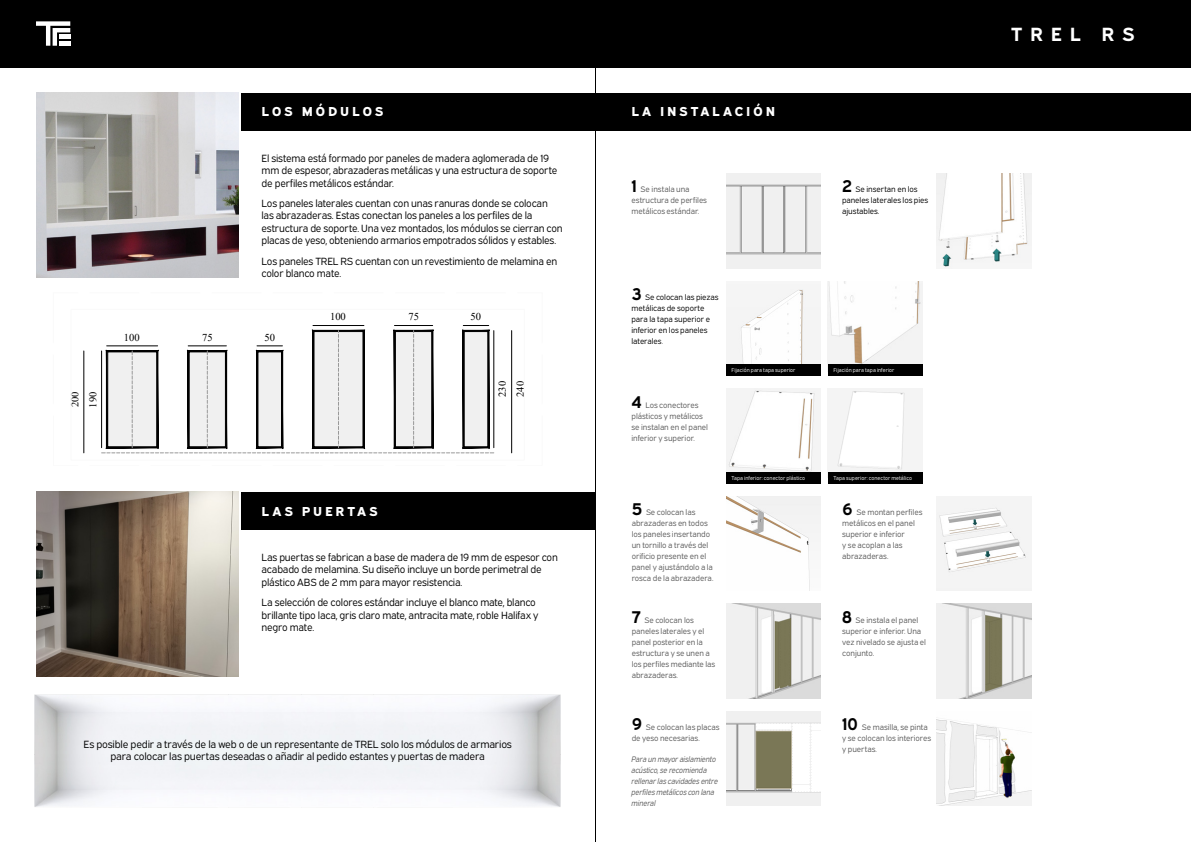
<style>
.page{position:relative;width:1191px;height:842px;background:#fff}
.page>*{position:absolute;margin:0;border:0;box-sizing:border-box;transform-origin:0 0}
.t1{font:700 19.2px "Expressway Rg";letter-spacing:.41em;color:#fff}
.t2{font:13px "Expressway Xb";letter-spacing:.21em;color:#fff}
.t3{font:10.5px "Times New Roman";color:#000}
.t4{font:10.4px/12.4px "Expressway Bk";letter-spacing:-.02em;color:#000}
.t5{font:8px/11px "Expressway Bk";letter-spacing:-.01em;color:#5a5a5a}
.t6{font:8px/11px "Expressway Bk";letter-spacing:-.01em;color:#000}
.t7{font:italic 8px/11px "Expressway Bk";letter-spacing:-.015em;color:#5a5a5a}
.t8{font:5.5px "Expressway Bk";color:#fff}
.s1{font-family:"Expressway Rg";font-weight:700;font-size:17px;color:#000}
.s2{font-family:"Expressway Rg";font-weight:700;font-size:17px}
.s3{color:#5a5a5a}
</style>
<div class="page">
<img style="left:34px;top:694px;width:527px;height:113px">
<div style="left:241px;top:93px;width:354px;height:37px;background:#000"></div>
<div style="left:241px;top:492px;width:354px;height:37px;background:#000"></div>
<hr style="left:101px;top:351px;width:1px;height:97px;background:#000">
<hr style="left:84px;top:351px;width:1px;height:102px;background:#000">
<svg style="left:102px;top:325px;width:392px;height:129px"></svg>
<hr style="left:493px;top:331px;width:1px;height:117px;background:#000">
<hr style="left:511px;top:331px;width:1px;height:122px;background:#000">
<hr style="left:542px;top:293px;width:1px;height:50px;background:#fafafa">
<hr style="left:542px;top:355px;width:1px;height:49px;background:#fafafa">
<hr style="left:456px;top:466px;width:49px;height:1px;background:#fafafa">
<hr style="left:395px;top:466px;width:49px;height:1px;background:#fafafa">
<hr style="left:334px;top:466px;width:49px;height:1px;background:#fafafa">
<hr style="left:273px;top:466px;width:49px;height:1px;background:#fafafa">
<hr style="left:212px;top:466px;width:49px;height:1px;background:#fafafa">
<hr style="left:151px;top:466px;width:49px;height:1px;background:#fafafa">
<hr style="left:90px;top:466px;width:49px;height:1px;background:#fafafa">
<hr style="left:53px;top:355px;width:1px;height:49px;background:#fafafa">
<hr style="left:90px;top:293px;width:49px;height:1px;background:#fafafa">
<hr style="left:151px;top:293px;width:49px;height:1px;background:#fafafa">
<hr style="left:212px;top:293px;width:49px;height:1px;background:#fafafa">
<hr style="left:273px;top:293px;width:49px;height:1px;background:#fafafa">
<hr style="left:334px;top:293px;width:49px;height:1px;background:#fafafa">
<hr style="left:395px;top:293px;width:49px;height:1px;background:#fafafa">
<hr style="left:456px;top:293px;width:49px;height:1px;background:#fafafa">
<img style="left:936px;top:173px;width:95px;height:95px">
<img style="left:726px;top:173px;width:94px;height:95px">
<img style="left:36px;top:93px;width:202px;height:184px">
<div style="left:0;top:0;width:604px;height:67px;background:#000"></div>
<div style="left:601px;top:0;width:590px;height:67px;background:#000"></div>
<svg style="left:36px;top:21px;width:34px;height:25px"></svg>
<hr style="left:59px;top:35px;width:11px;height:4px;background:#fff">
<div style="left:59px;top:41px;width:11px;height:5px;background:#fff"></div>
<img style="left:36px;top:492px;width:202px;height:184px">
<div style="left:595px;top:93px;width:596px;height:37px;background:#000"></div>
<img style="left:726px;top:496px;width:95px;height:95px">
<img style="left:937px;top:496px;width:94px;height:95px">
<img style="left:726px;top:604px;width:95px;height:94px">
<img style="left:937px;top:604px;width:94px;height:94px">
<img style="left:726px;top:711px;width:95px;height:95px">
<img style="left:937px;top:719px;width:94px;height:87px">
<img style="left:726px;top:389px;width:94px;height:83px">
<img style="left:828px;top:389px;width:94px;height:83px">
<div style="left:726px;top:472px;width:95px;height:11px;background:#000"></div>
<div style="left:828px;top:472px;width:94px;height:11px;background:#000"></div>
<img style="left:726px;top:289px;width:94px;height:75px">
<img style="left:828px;top:281px;width:94px;height:83px">
<div style="left:726px;top:364px;width:95px;height:12px;background:#000"></div>
<div style="left:828px;top:364px;width:94px;height:12px;background:#000"></div>
<hr style="left:595px;top:0;width:1px;height:842px;background:#000">
<p class="t2" style="left:261px;top:101px;width:123px">LOS MÓDULOS</p>
<p class="t2" style="left:631px;top:101px;width:145px">LA INSTALACIÓN</p>
<p class="t3" style="left:68px;top:407px;width:17px;rotate:-90deg">200</p>
<p class="t3" style="left:85px;top:408px;width:17px;rotate:-90deg">190</p>
<p class="t3" style="left:124px;top:330px;width:17px">100</p>
<p class="t3" style="left:202px;top:330px;width:12px">75</p>
<p class="t4" style="left:261px;top:151px;width:297px">El sistema está formado por paneles de madera aglomerada de 19 mm de espesor, abrazaderas metálicas y una estructura de soporte de perfiles metálicos estándar.</p>
<p class="t4" style="left:261px;top:196px;width:303px">Los paneles laterales cuentan con unas ranuras donde se colocan las abrazaderas. Estas conectan los paneles a los perfiles de la estructura de soporte. Una vez montados, los módulos se cierran con placas de yeso, obteniendo armarios empotrados sólidos y estables.</p>
<p class="t4" style="left:261px;top:254px;width:297px">Los paneles TREL RS cuentan con un revestimiento de melamina en color blanco mate.</p>
<p class="t3" style="left:264px;top:330px;width:12px">50</p>
<p class="t3" style="left:330px;top:309px;width:17px">100</p>
<p class="t3" style="left:408px;top:309px;width:12px">75</p>
<p class="t3" style="left:470px;top:309px;width:12px">50</p>
<p class="t3" style="left:495px;top:397px;width:17px;rotate:-90deg">230</p>
<p class="t3" style="left:513px;top:397px;width:17px;rotate:-90deg">240</p>
<p class="t5" style="left:631px;top:183px;width:77px"><span class="s1">1</span> Se instala una estructura de perfiles metálicos estándar.</p>
<p class="t6" style="left:842px;top:183px;width:88px"><span class="s2">2</span> Se insertan en los paneles laterales los pies ajustables.</p>
<p class="t6" style="left:631px;top:291px;width:89px"><span class="s2">3</span> Se colocan las piezas metálicas de soporte para la tapa superior e inferior en los paneles laterales<span class="s3">.</span></p>
<p class="t5" style="left:631px;top:398px;width:78px"><span class="s1">4</span> Los conectores plásticos y metálicos se instalan en el panel inferior y superior.</p>
<p class="t8" style="left:731px;top:366px;width:65px">Fijación para tapa superior</p>
<p class="t8" style="left:833px;top:366px;width:63px">Fijación para tapa inferior</p>
<p class="t8" style="left:731px;top:473px;width:75px">Tapa inferior: conector plástico</p>
<p class="t8" style="left:833px;top:473px;width:80px">Tapa superior: conector metálico</p>
<p class="t2" style="left:261px;top:501px;width:117px">LAS PUERTAS</p>
<p class="t5" style="left:631px;top:506px;width:83px"><span class="s1">5</span> Se colocan las abrazaderas en todos los paneles insertando un tornillo a través del orificio presente en el panel y ajustándolo a la rosca de la abrazadera.</p>
<p class="t5" style="left:842px;top:506px;width:82px"><span class="s1">6</span> Se montan perfiles metálicos en el panel superior e inferior<br>y se acoplan a las abrazaderas.</p>
<p class="t5" style="left:631px;top:614px;width:85px"><span class="s1">7</span> Se colocan los paneles laterales y el panel posterior en la estructura y se unen a los perfiles mediante las abrazaderas.</p>
<p class="t5" style="left:842px;top:614px;width:85px"><span class="s1">8</span> Se instala el panel superior e inferior. Una vez nivelado se ajusta el conjunto.</p>
<p class="t4" style="left:261px;top:550px;width:298px">Las puertas se fabrican a base de madera de 19 mm de espesor con acabado de melamina. Su diseño incluye un borde perimetral de plástico ABS de 2 mm para mayor resistencia.</p>
<p class="t4" style="left:261px;top:595px;width:278px">La selección de colores estándar incluye el blanco mate, blanco brillante tipo laca, gris claro mate, antracita mate, roble Halifax y negro mate.</p>
<p class="t4" style="left:84px;top:737px;width:430px;text-align:center">Es posible pedir a través de la web o de un representante de TREL solo los módulos de armarios para colocar las puertas deseadas o añadir al pedido estantes y puertas de madera</p>
<p class="t5" style="left:631px;top:721px;width:89px"><span class="s1">9</span> Se colocan las placas de yeso necesarias.</p>
<p class="t5" style="left:842px;top:721px;width:90px"><span class="s1">10</span> Se masilla, se pinta y se colocan los interiores y puertas.</p>
<p class="t7" style="left:631px;top:752px;width:88px">Para un mayor aislamiento acústico, se recomienda rellenar las cavidades entre perfiles metálicos con lana mineral</p>
<h1 class="t1" style="left:1011px;top:19px;width:125px">TREL RS</h1>
</div>
